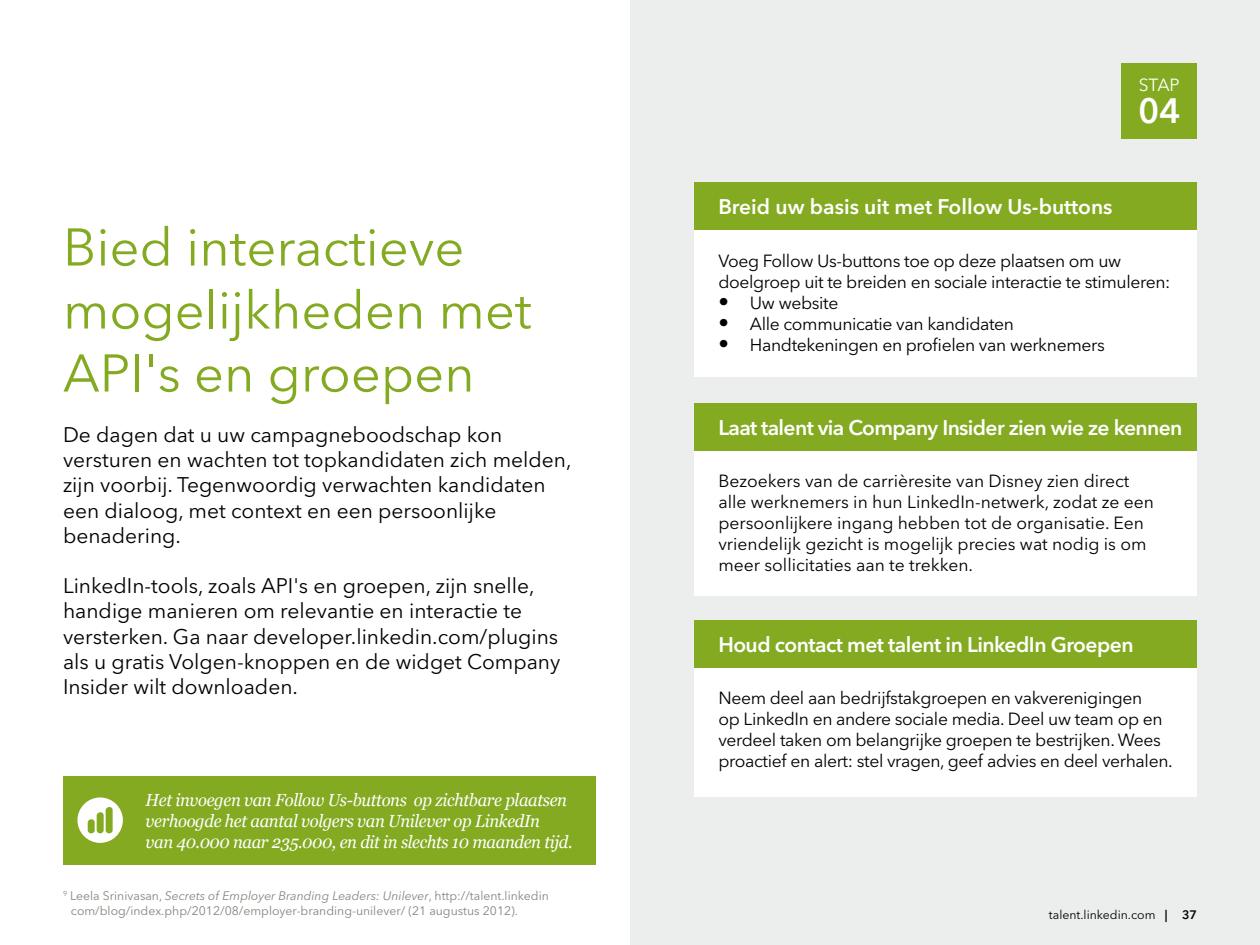
<style>
.page{position:relative;width:1260px;height:945px;background:#fff}
.page>*{position:absolute;margin:0;border:0;box-sizing:border-box;transform-origin:0 0}
.t1{font:52.5px/63px "Avenir Next LT Pro";color:#83aa21}
.t2{font:600 35px "Avenir Next LT Pro";color:#fff}
.t3{font:21px/25.2px "Avenir Next LT Pro";color:#000}
.t4{font:600 21px "Avenir Next LT Pro";letter-spacing:-.025em;color:#fff}
.t5{font:600 21px "Avenir Next LT Pro";color:#fff}
.t6{font:17.5px/21px "Avenir Next LT Pro";letter-spacing:-.02em;color:#000}
.t7{font:17.5px/21px "Avenir Next LT Pro";color:#000}
.t8{font:italic 17.5px/21px "Georgia";letter-spacing:-.02em;color:#fff;scale:.95 1}
.t9{font:17.5px "Avenir Next LT Pro";color:#fff}
.t10{font:12.25px/14.7px "Avenir Next LT Pro";color:#87847f}
.t11{font:12.25px "Avenir Next LT Pro";color:#000}
.s1{font-style:italic}
.s2{font-size:21px}
.s3{font-weight:600}
</style>
<div class="page">
<div style="left:630px;top:0;width:630px;height:945px;background:#eceded"></div>
<div style="left:695px;top:230px;width:502px;height:147px;background:#fff"></div>
<div style="left:695px;top:183px;width:502px;height:47px;background:#83aa21"></div>
<div style="left:695px;top:451px;width:502px;height:145px;background:#fff"></div>
<div style="left:695px;top:403px;width:502px;height:48px;background:#83aa21"></div>
<div style="left:695px;top:667px;width:502px;height:130px;background:#fff"></div>
<div style="left:695px;top:620px;width:502px;height:47px;background:#83aa21"></div>
<div style="left:1122px;top:63px;width:75px;height:75px;background:#83aa21"></div>
<div style="left:63px;top:776px;width:492px;height:88px;background:#83aa21"></div>
<div style="left:125px;top:776px;width:470px;height:88px;background:#83aa21"></div>
<svg style="left:77px;top:797px;width:46px;height:46px"></svg>
<h1 class="t1" style="left:63px;top:216px;width:470px">Bied interactieve mogelijkheden met<br>API's en groepen</h1>
<p class="t3" style="left:63px;top:422px;width:510px">De dagen dat u uw campagneboodschap kon versturen en wachten tot topkandidaten zich melden, zijn voorbij. Tegenwoordig verwachten kandidaten een dialoog, met context en een persoonlijke benadering.</p>
<p class="t3" style="left:63px;top:573px;width:499px">LinkedIn-tools, zoals API's en groepen, zijn snelle, handige manieren om relevantie en interactie te versterken. Ga naar developer.linkedin.com/plugins als u gratis Volgen-knoppen en de widget Company Insider wilt downloaden.</p>
<p class="t8" style="left:146px;top:789px;width:451px">Het invoegen van Follow Us-buttons op zichtbare plaatsen verhoogde het aantal volgers van Unilever op LinkedIn<br>van 40.000 naar 235.000, en dit in slechts 10 maanden tijd.</p>
<p class="t10" style="left:71px;top:888px;width:480px;text-indent:-8px"><sup>9</sup> Leela Srinivasan, <span class="s1">Secrets of Employer Branding Leaders: Unilever</span>, http://talent.linkedin com/blog/index.php/2012/08/employer-branding-unilever/ (21 augustus 2012).</p>
<p class="t9" style="left:1139px;top:75px;width:42px">STAP</p>
<h2 class="t2" style="left:1138px;top:89px;width:44px">04</h2>
<p class="t5" style="left:718px;top:194px;width:396px">Breid uw basis uit met Follow Us-buttons</p>
<p class="t6" style="left:718px;top:250px;width:454px">Voeg Follow Us-buttons toe op deze plaatsen om uw doelgroep uit te breiden en sociale interactie te stimuleren:</p>
<p class="t6" style="left:718px;top:292px;width:122px"><span class="s2">•</span> Uw website</p>
<p class="t6" style="left:718px;top:313px;width:297px"><span class="s2">•</span> Alle communicatie van kandidaten</p>
<p class="t6" style="left:718px;top:334px;width:388px"><span class="s2">•</span> Handtekeningen en profielen van werknemers</p>
<p class="t4" style="left:718px;top:415px;width:465px">Laat talent via Company Insider zien wie ze kennen</p>
<p class="t7" style="left:718px;top:471px;width:437px">Bezoekers van de carrièresite van Disney zien direct alle werknemers in hun LinkedIn-netwerk, zodat ze een persoonlijkere ingang hebben tot de organisatie. Een vriendelijk gezicht is mogelijk precies wat nodig is om meer sollicitaties aan te trekken.</p>
<p class="t4" style="left:718px;top:632px;width:417px">Houd contact met talent in LinkedIn Groepen</p>
<p class="t6" style="left:718px;top:688px;width:456px">Neem deel aan bedrijfstakgroepen en vakverenigingen<br>op LinkedIn en andere sociale media. Deel uw team op en verdeel taken om belangrijke groepen te bestrijken. Wees proactief en alert: stel vragen, geef advies en deel verhalen.</p>
<p class="t11" style="left:1049px;top:907px;width:150px">talent.linkedin.com <span class="s3">| 37</span></p>
</div>
